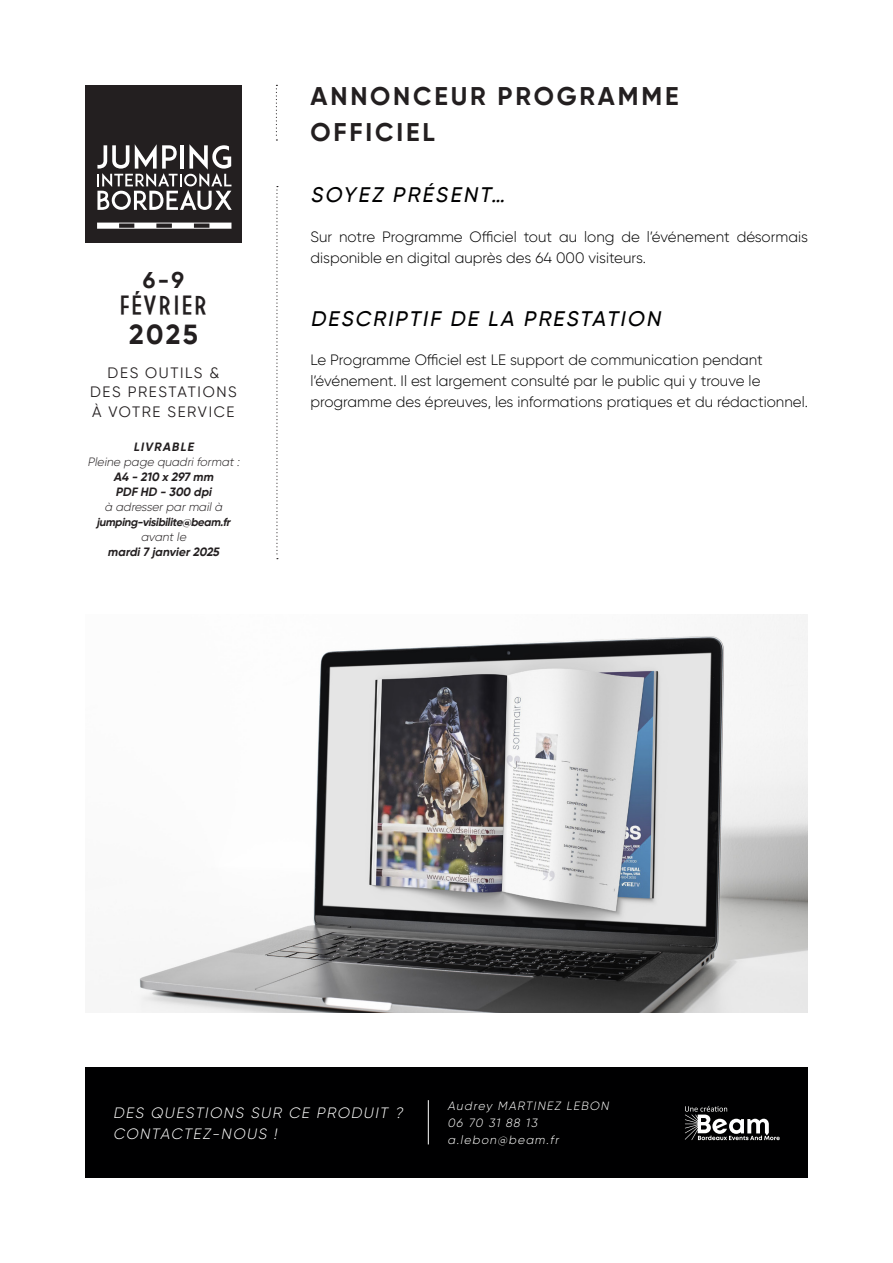
<style>
.page{position:relative;width:893px;height:1263px;background:#fff}
.page>*{position:absolute;margin:0;border:0;box-sizing:border-box;transform-origin:0 0}
.t1{font:700 27.6px "Gilroy";color:#231f20}
.t2{font:500 25.95px "Artographie";letter-spacing:.075em;color:#231f20}
.Intro{font:700 25.5px/36px "Gilroy";letter-spacing:.11em;color:#231f20}
.t3{font:700 22.8px "Gilroy";color:#231f20}
.inter{font:italic 500 21px "Gilroy";color:#000001}
.t4{font:300 15px/21px "Gilroy";color:#000001}
.inter-2{font:italic 300 15px/21px "Gilroy";color:#fff}
.TITRE{font:15px "Gilroy";letter-spacing:.11em;color:#231f20}
.t5{font:italic 700 12px/15px "Gilroy";color:#231f20}
.t6{font:italic 300 12px "Gilroy";color:#231f20}
.inter-3{font:italic 300 12px "Gilroy";color:#fff}
.t7{font:italic 700 11.4px "Gilroy";color:#231f20}
</style>
<div class="page">
<img style="left:131px;top:614px;width:677px;height:399px">
<svg style="left:276px;top:186px;width:2px;height:373px"></svg>
<svg style="left:276px;top:85px;width:1px;height:56px"></svg>
<div style="left:85px;top:85px;width:157px;height:157px;background:#231f20"></div>
<svg style="left:97px;top:223px;width:134px;height:6px"></svg>
<svg style="left:97px;top:144px;width:135px;height:66px"></svg>
<div style="left:85px;top:1067px;width:723px;height:111px;background:#000001"></div>
<hr style="left:428px;top:1100px;width:1px;height:44px;background:#fff">
<svg style="left:685px;top:1106px;width:95px;height:34px"></svg>
<p class="Intro" style="left:311px;top:77px;width:369px">ANNONCEUR PROGRAMME<br>OFFICIEL</p>
<p class="inter" style="left:310px;top:182px;width:200px">SOYEZ PRÉSENT…</p>
<p class="t3" style="left:143px;top:265px;width:43px">6-9</p>
<p class="t2" style="left:119px;top:291px;width:89px">FÉVRIER</p>
<p class="t1" style="left:129px;top:317px;width:70px">2025</p>
<p class="TITRE" style="left:108px;top:363px;width:113px">DES OUTILS &amp;</p>
<p class="TITRE" style="left:90px;top:383px;width:148px">DES PRESTATIONS</p>
<p class="TITRE" style="left:92px;top:402px;width:144px">À VOTRE SERVICE</p>
<p class="t5" style="left:133px;top:439px;width:64px">LIVRABLE</p>
<p class="t6" style="left:87px;top:454px;width:156px">Pleine page quadriformat:</p>
<p class="t5" style="left:114px;top:469px;width:104px">A4 - 210 x 297 mm<br>PDF HD - 300 dpi</p>
<p class="t6" style="left:105px;top:499px;width:122px">à adresserparmailà</p>
<p class="t7" style="left:97px;top:515px;width:138px">jumping-visibilite@beam.fr</p>
<p class="t6" style="left:141px;top:529px;width:49px">avantle</p>
<p class="t5" style="left:108px;top:544px;width:116px">mardi7 janvier2025</p>
<p class="t4" style="left:310px;top:227px;width:499px">Sur notre Programme Officiel tout au long de l’événement désormais disponible en digital auprès des 64 000 visiteurs.</p>
<p class="inter" style="left:310px;top:305px;width:356px">DESCRIPTIF DE LA PRESTATION</p>
<p class="t4" style="left:310px;top:349px;width:499px">Le Programme Officiel est LE support de communication pendant l’événement. Il est largement consulté par le public qui y trouve le programme des épreuves, les informations pratiques et du rédactionnel.</p>
<p class="inter-2" style="left:113px;top:1102px;width:294px">DES QUESTIONS SUR CE PRODUIT ?<br>CONTACTEZ-NOUS !</p>
<p class="inter-3" style="left:448px;top:1098px;width:165px">Audrey MARTINEZ LEBON</p>
<p class="inter-3" style="left:448px;top:1115px;width:94px">06 70 31 88 13</p>
<p class="inter-3" style="left:448px;top:1132px;width:115px">a.lebon@beam.fr</p>
</div>
